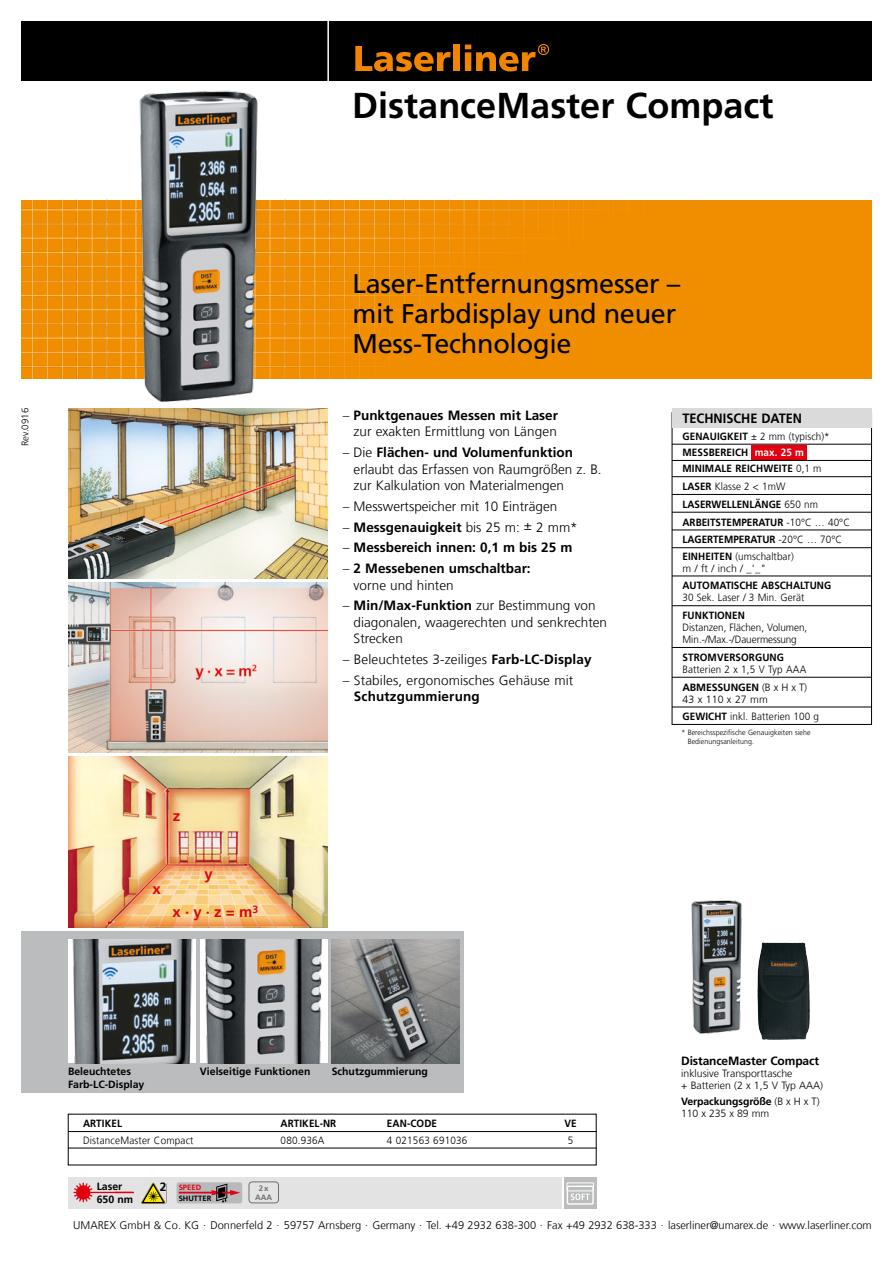
<style>
.page{position:relative;width:893px;height:1263px;background:#fff}
.page>*{position:absolute;margin:0;border:0;box-sizing:border-box;transform-origin:0 0}
.t1{font:700 36px "Frutiger LT Com";color:#000}
.t2{font:27px/30px "Frutiger LT Com";letter-spacing:-.01em;color:#000}
.t3{font:700 15px "Frutiger LT Com";color:#e3000f}
.t4{font:300 13.5px/16.5px "Frutiger LT Com";color:#000}
.t5{font:700 13.5px/16.5px "Frutiger LT Com";color:#000}
.t6{font:700 13.5px "Frutiger LT Com";color:#000;scale:.94 1}
.t7{font:700 12px "Frutiger LT Com";letter-spacing:-.01em;color:#000}
.t8{font:300 11.1px "Frutiger LT Com";color:#000}
.t9{font:300 10.5px/12px "Frutiger LT Com";letter-spacing:.01em;color:#000;scale:.94 1}
.t10{font:700 10.5px/12px "Frutiger LT Com";color:#000;scale:.94 1}
.t11{font:300 10.5px/12px "Frutiger LT Com";letter-spacing:.01em;color:#000}
.t12{font:700 10.5px/12.6px "Frutiger LT Com";color:#000}
.t13{font:300 10.5px/12px "Frutiger LT Com";letter-spacing:-.01em;color:#000}
.t14{font:300 9.6px "Frutiger LT Com";color:#000}
.t15{font:700 7.8px/9px "Frutiger LT Com";color:#6f6f6e;text-align:center}
.t16{font:700 7.65px/10.8px "Frutiger LT Com";color:#000}
.t17{font:300 7.5px/9px "Frutiger LT Com";letter-spacing:.01em;color:#000;scale:.94 1}
.s1{font-weight:700}
.s2{font-weight:300}
.s3{color:#fff}
.s4{color:#e2001a}
</style>
<div class="page">
<div style="left:564px;top:1178px;width:32px;height:31px;background:#bbbcbd"></div>
<div style="left:567px;top:1185px;width:27px;height:19px;border:1px solid #fff"></div>
<svg style="left:567px;top:1182px;width:27px;height:18px"></svg>
<div style="left:68px;top:1178px;width:493px;height:31px;background:#e3e3e3"></div>
<svg style="left:73px;top:1182px;width:61px;height:20px"></svg>
<svg style="left:141px;top:1183px;width:25px;height:21px"></svg>
<div style="left:177px;top:1182px;width:65px;height:21px;background:#b7b9ba;border-radius:2px"></div>
<hr style="left:179px;top:1192px;width:34px;height:1px;background:#e2001a">
<svg style="left:212px;top:1183px;width:28px;height:19px"></svg>
<div style="left:21px;top:21px;width:851px;height:60px;background:#000"></div>
<hr style="left:327px;top:20px;width:2px;height:62px;background:#fff">
<svg style="left:355px;top:46px;width:96px;height:25px"></svg>
<div style="left:454px;top:44px;width:6px;height:27px;background:#f18500"></div>
<svg style="left:465px;top:44px;width:84px;height:27px"></svg>
<img style="left:21px;top:200px;width:851px;height:178px">
<div style="left:21px;top:931px;width:442px;height:162px;background:#bbbcbd"></div>
<div style="left:249px;top:1182px;width:30px;height:21px;border:1px solid #6f6f6e;border-radius:3px"></div>
<img style="left:93px;top:90px;width:203px;height:312px">
<img style="left:691px;top:900px;width:51px;height:135px">
<img style="left:757px;top:942px;width:53px;height:98px">
<img style="left:68px;top:940px;width:128px;height:123px">
<img style="left:200px;top:940px;width:127px;height:123px">
<img style="left:332px;top:940px;width:127px;height:123px">
<img style="left:68px;top:757px;width:259px;height:170px">
<img style="left:68px;top:583px;width:259px;height:170px">
<img style="left:68px;top:408px;width:259px;height:170px">
<hr style="left:68px;top:1131px;width:528px;height:1px;background:#000">
<hr style="left:68px;top:1148px;width:528px;height:1px;background:#000">
<div style="left:752px;top:445px;width:55px;height:14px;background:#e3000f"></div>
<div style="left:672px;top:412px;width:200px;height:313px;border:1px solid #000"></div>
<div style="left:672px;top:408px;width:200px;height:19px;background:#dadada"></div>
<hr style="left:672px;top:444px;width:200px;height:1px;background:#000">
<hr style="left:672px;top:460px;width:200px;height:1px;background:#000">
<hr style="left:672px;top:476px;width:200px;height:1px;background:#000">
<hr style="left:672px;top:494px;width:200px;height:1px;background:#000">
<hr style="left:672px;top:512px;width:200px;height:1px;background:#000">
<hr style="left:672px;top:530px;width:200px;height:1px;background:#000">
<hr style="left:672px;top:547px;width:200px;height:1px;background:#000">
<hr style="left:672px;top:576px;width:200px;height:1px;background:#000">
<hr style="left:672px;top:605px;width:200px;height:1px;background:#000">
<hr style="left:672px;top:647px;width:200px;height:1px;background:#000">
<hr style="left:672px;top:677px;width:200px;height:1px;background:#000">
<hr style="left:672px;top:707px;width:200px;height:1px;background:#000">
<p class="t1" style="left:352px;top:84px;width:423px">DistanceMaster Compact</p>
<p class="t14" style="left:20px;top:446px;width:39px;rotate:-90deg">Rev.0916</p>
<p class="t3" style="left:173px;top:807px;width:9px">z</p>
<p class="t3" style="left:153px;top:880px;width:10px">x</p>
<p class="t3" style="left:205px;top:865px;width:10px">y</p>
<p class="t3" style="left:173px;top:902px;width:87px">x · y · z = m<sup>3</sup></p>
<p class="t2" style="left:353px;top:268px;width:329px">Laser-Entfernungsmesser –</p>
<p class="t2" style="left:353px;top:298px;width:325px">mit Farbdisplay und neuer<br>Mess-Technologie</p>
<p class="t4" style="left:343px;top:407px;width:217px;text-align:right">– <span class="s1">Punktgenaues Messen mit Laser </span>zur exakten Ermittlung von Längen</p>
<p class="t4" style="left:354px;top:444px;width:250px;text-indent:-11px">– Die <span class="s1">Flächen- und Volumenfunktion </span>erlaubt das Erfassen von Raumgrößen z. B. zur Kalkulation von Materialmengen</p>
<p class="t4" style="left:343px;top:498px;width:216px">– Messwertspeicher mit 10 Einträgen</p>
<p class="t5" style="left:343px;top:519px;width:237px"><span class="s2">–</span> Messgenauigkeit <span class="s2">bis 25 m: ± 2 mm*</span></p>
<p class="t5" style="left:343px;top:539px;width:231px"><span class="s2">–</span> Messbereich innen: 0,1 m bis 25 m</p>
<p class="t5" style="left:354px;top:560px;width:179px;text-indent:-11px"><span class="s2">–</span> 2 Messebenen umschaltbar: <span class="s2">vorne und hinten</span></p>
<p class="t4" style="left:354px;top:598px;width:255px;text-indent:-11px">– <span class="s1">Min/Max-Funktion</span> zur Bestimmung von diagonalen, waagerechten und senkrechten<br>Strecken</p>
<p class="t4" style="left:343px;top:651px;width:250px">– Beleuchtetes 3-zeiliges <span class="s1">Farb-LC-Display</span></p>
<p class="t4" style="left:354px;top:672px;width:221px;text-indent:-11px">– Stabiles, ergonomisches Gehäuse mit<br><span class="s1">Schutzgummierung</span></p>
<p class="t6" style="left:682px;top:410px;width:129px">TECHNISCHE DATEN</p>
<p class="t9" style="left:682px;top:430px;width:158px"><span class="s1">GENAUIGKEIT</span> ± 2 mm (typisch)*</p>
<p class="t10" style="left:682px;top:446px;width:131px">MESSBEREICH <span class="s3">max. 25 m</span></p>
<p class="t10" style="left:682px;top:463px;width:149px">MINIMALE REICHWEITE <span class="s2">0,1 m</span></p>
<p class="t9" style="left:682px;top:480px;width:111px"><span class="s1">LASER</span> Klasse 2 &lt; 1mW</p>
<p class="t10" style="left:682px;top:498px;width:146px">LASERWELLENLÄNGE <span class="s2">650 nm</span></p>
<p class="t10" style="left:682px;top:516px;width:180px">ARBEITSTEMPERATUR <span class="s2">-10°C … 40°C</span></p>
<p class="t10" style="left:682px;top:534px;width:171px">LAGERTEMPERATUR <span class="s2">-20°C … 70°C</span></p>
<p class="t9" style="left:682px;top:550px;width:120px"><span class="s1">EINHEITEN</span> (umschaltbar) m / ft / inch / _'_"</p>
<p class="t10" style="left:682px;top:580px;width:160px">AUTOMATISCHE ABSCHALTUNG<br><span class="s2">30 Sek. Laser / 3 Min. Gerät</span></p>
<p class="t9" style="left:682px;top:609px;width:134px"><span class="s1">FUNKTIONEN<br></span>Distanzen, Flächen, Volumen,<br>Min.-/Max.-/Dauermessung</p>
<p class="t9" style="left:682px;top:651px;width:133px"><span class="s1">STROMVERSORGUNG<br></span>Batterien 2 x 1,5 V Typ AAA</p>
<p class="t11" style="left:682px;top:681px;width:126px"><span class="s1">ABMESSUNGEN</span> (B x H x T)<br>43 x 110 x 27 mm</p>
<p class="t9" style="left:682px;top:711px;width:147px"><span class="s1">GEWICHT</span> inkl. Batterien 100 g</p>
<p class="t17" style="left:688px;top:728px;width:132px;text-indent:-6px">* Bereichsspezifische Genauigkeiten siehe<br>Bedienungsanleitung.</p>
<p class="t12" style="left:68px;top:1065px;width:78px">Beleuchtetes<br>Farb-LC-Display</p>
<p class="t12" style="left:200px;top:1065px;width:112px">Vielseitige Funktionen</p>
<p class="t12" style="left:332px;top:1065px;width:98px">Schutzgummierung</p>
<p class="t10" style="left:83px;top:1117px;width:43px">ARTIKEL</p>
<p class="t10" style="left:281px;top:1117px;width:61px">ARTIKEL-NR</p>
<p class="t10" style="left:387px;top:1117px;width:55px">EAN-CODE</p>
<p class="t10" style="left:564px;top:1117px;width:14px">VE</p>
<p class="t9" style="left:83px;top:1134px;width:119px">DistanceMaster Compact</p>
<p class="t9" style="left:281px;top:1134px;width:48px">080.936A</p>
<p class="t9" style="left:387px;top:1134px;width:87px">4 021563 691036</p>
<p class="t9" style="left:568px;top:1134px;width:7px">5</p>
<p class="t12" style="left:97px;top:1180px;width:27px">Laser</p>
<p class="t12" style="left:97px;top:1193px;width:38px">650 nm</p>
<p class="t7" style="left:160px;top:1180px;width:8px">2</p>
<p class="t16" style="left:179px;top:1182px;width:34px"><span class="s4">SPEED<br></span>SHUTTER</p>
<p class="t15" style="left:255px;top:1184px;width:19px">2x<br>AAA</p>
<p class="t7" style="left:681px;top:1054px;width:139px">DistanceMaster Compact</p>
<p class="t11" style="left:681px;top:1067px;width:143px">inklusive Transporttasche<br>+ Batterien (2 x 1,5 V Typ AAA)</p>
<p class="t13" style="left:681px;top:1096px;width:140px"><span class="s1">Verpackungsgröße</span> (B x H x T)<br>110 x 235 x 89 mm</p>
<p class="t8" style="left:73px;top:1218px;width:800px">UMAREX GmbH &amp; Co. KG . Donnerfeld 2 . 59757 Arnsberg . Germany . Tel. +49 2932 638-300 . Fax +49 2932 638-333 . laserliner@umarex.de . www.laserliner.com</p>
</div>
